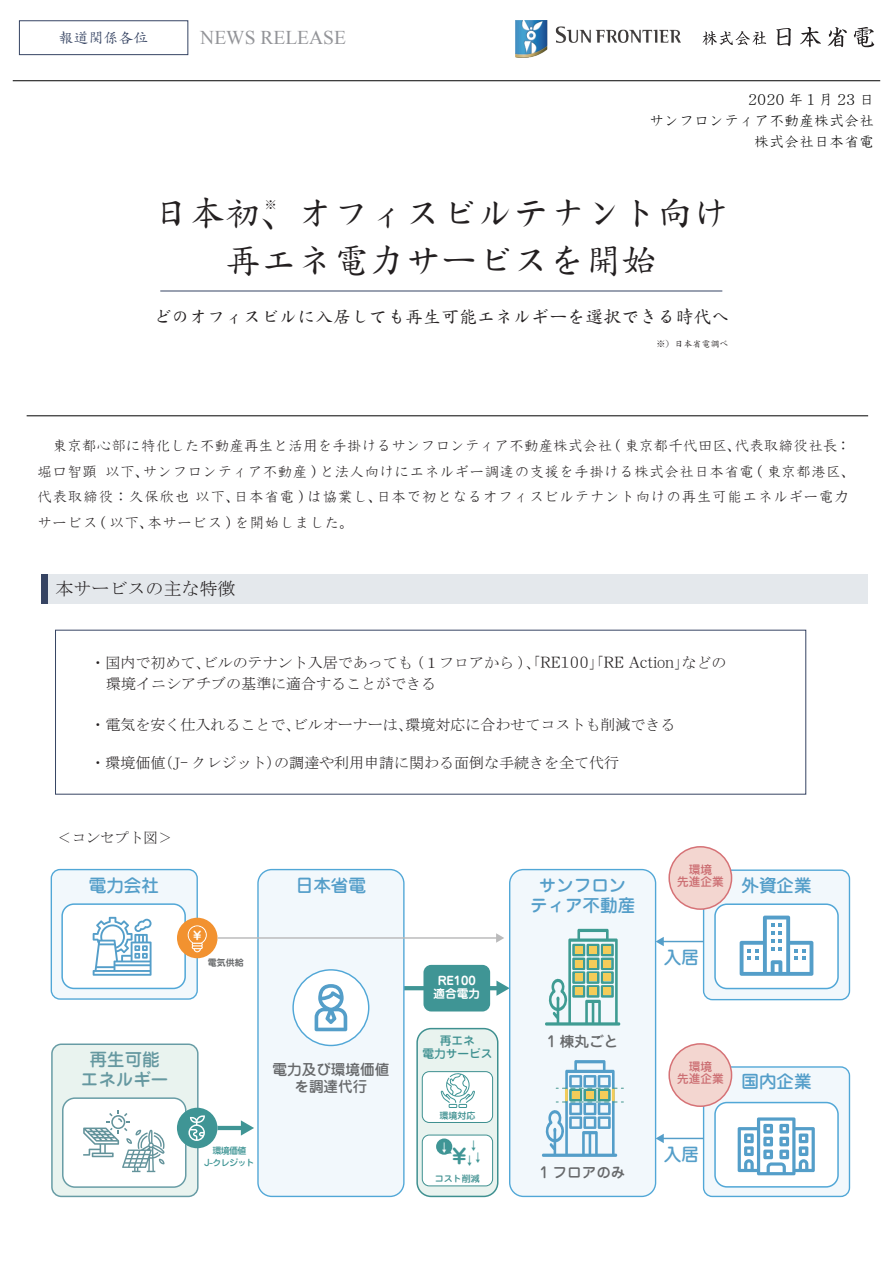
<style>
.page{position:relative;width:893px;height:1263px;background:#fff}
.page>*{position:absolute;margin:0;border:0;box-sizing:border-box;transform-origin:0 0}
.t1{font:36px/46.8px "DF Kai Sho Md MP RKSJ H";color:#231f20;text-align:center}
.t2{font:700 20.4px "Jun 501 Pro";color:#3f9595}
.t3{font:19.5px "Times New Roman";color:#939498}
.t4{font:18px "DF Kai Sho Md MP RKSJ H";color:#231f20}
.t5{font:18px "MS Mincho";color:#231f20}
.t6{font:500 17.55px/20.7px "Jun 34 Pro";color:#549ec9;text-align:center}
.t7{font:500 17.55px/20.7px "Jun 34 Pro";color:#6598a0;text-align:center}
.t8{font:15px/25.5px "DF Kyo Ka Sho W3 MP RKSJ H";color:#231f20}
.t9{font:15px/21.3px "MS Mincho";color:#231f20}
.t10{font:15px/21.3px "DF Kyo Ka Sho W3 MP RKSJ H";color:#030303;text-align:right}
.t11{font:15px "MS Mincho";color:#231f20;scale:.96 1}
.t12{font:15px "DF Kai Sho Md MP RKSJ H";color:#364463}
.t13{font:500 14.55px/16.5px "Jun 34 Pro";color:#67696b;text-align:center}
.t14{font:12px "DF Kai Sho Md MP RKSJ H";color:#231f20}
.t15{font:500 11.7px/12.5px "Jun 34 Pro";color:#cc6f73;text-align:center}
.t16{font:700 11.7px/12.5px "Jun 501 Pro";color:#fff;text-align:center}
.t17{font:500 11.7px/12.5px "Jun 34 Pro";color:#3e9090;text-align:center}
.t18{font:700 11.7px/14.1px "Jun 501 Pro";color:#3f9595;text-align:center}
.t19{font:500 9px/12.5px "Jun 34 Pro";letter-spacing:-.075em;color:#3f9595;text-align:center}
.t20{font:500 9px "Jun 34 Pro";color:#3e9090}
.t21{font:9px "DF Kai Sho Md MP RKSJ H";color:#231f20}
.t22{font:700 9px "Jun 501 Pro";color:#67696b}
.s1{font-family:"DF Kai Sho Md MP RKSJ H"}
</style>
<div class="page">
<div style="left:44px;top:574px;width:824px;height:29px;background:#e4e8ec"></div>
<img style="left:516px;top:20px;width:165px;height:38px">
<hr style="left:160px;top:291px;width:562px;height:1px;background:#364463">
<hr style="left:13px;top:80px;width:867px;height:1px;background:#030303">
<hr style="left:27px;top:415px;width:841px;height:1px;background:#030303">
<svg style="left:702px;top:31px;width:64px;height:14px"></svg>
<svg style="left:776px;top:28px;width:15px;height:18px"></svg>
<svg style="left:800px;top:27px;width:21px;height:20px"></svg>
<svg style="left:828px;top:27px;width:19px;height:20px"></svg>
<svg style="left:854px;top:27px;width:20px;height:20px"></svg>
<div style="left:19px;top:20px;width:169px;height:35px;border:1px solid #364463"></div>
<div style="left:41px;top:574px;width:7px;height:29px;background:#364463"></div>
<hr style="left:404px;top:986px;width:95px;height:4px;background:#3f9595">
<svg style="left:496px;top:980px;width:13px;height:16px"></svg>
<div style="left:51px;top:869px;width:146px;height:130px;background:#f2f8fc;border-radius:9px"></div>
<div style="left:51px;top:869px;width:147px;height:131px;border:1px solid #51a7d7;border-radius:9px"></div>
<div style="left:62px;top:904px;width:123px;height:84px;background:#fff;border-radius:12px"></div>
<div style="left:61px;top:903px;width:125px;height:86px;border:2px solid #51a7d7;border-radius:12px"></div>
<svg style="left:93px;top:917px;width:59px;height:59px"></svg>
<div style="left:52px;top:1044px;width:146px;height:152px;background:#e9f3ef;border-radius:9px"></div>
<div style="left:51px;top:1043px;width:148px;height:154px;border:1px solid #679ca5;border-radius:9px"></div>
<div style="left:63px;top:1098px;width:123px;height:89px;background:#fff;border-radius:12px"></div>
<div style="left:62px;top:1097px;width:124px;height:91px;border:1px solid #679ca5;border-radius:12px"></div>
<svg style="left:83px;top:1110px;width:82px;height:62px"></svg>
<div style="left:510px;top:869px;width:146px;height:327px;background:#f2f8fc;border-radius:14px"></div>
<div style="left:509px;top:869px;width:147px;height:328px;border:1px solid #51a7d7;border-radius:14px"></div>
<svg style="left:545px;top:929px;width:75px;height:96px"></svg>
<div style="left:575px;top:946px;width:8px;height:8px;background:#f4cc59"></div>
<div style="left:589px;top:946px;width:8px;height:8px;background:#f4cc59"></div>
<div style="left:603px;top:946px;width:8px;height:8px;background:#f4cc59"></div>
<div style="left:575px;top:960px;width:8px;height:7px;background:#f4cc59"></div>
<div style="left:589px;top:960px;width:8px;height:7px;background:#f4cc59"></div>
<div style="left:603px;top:960px;width:8px;height:7px;background:#f4cc59"></div>
<div style="left:575px;top:973px;width:8px;height:8px;background:#f4cc59"></div>
<div style="left:589px;top:973px;width:8px;height:8px;background:#f4cc59"></div>
<div style="left:603px;top:973px;width:8px;height:8px;background:#f4cc59"></div>
<div style="left:575px;top:987px;width:8px;height:8px;background:#f4cc59"></div>
<div style="left:589px;top:987px;width:8px;height:8px;background:#f4cc59"></div>
<div style="left:603px;top:987px;width:8px;height:8px;background:#f4cc59"></div>
<svg style="left:542px;top:1060px;width:81px;height:97px"></svg>
<div style="left:704px;top:870px;width:145px;height:130px;background:#f2f8fc;border-radius:9px"></div>
<div style="left:703px;top:869px;width:147px;height:131px;border:1px solid #51a7d7;border-radius:9px"></div>
<div style="left:715px;top:904px;width:123px;height:84px;background:#fff;border-radius:12px"></div>
<div style="left:714px;top:903px;width:125px;height:86px;border:2px solid #51a7d7;border-radius:12px"></div>
<div style="left:669px;top:847px;width:62px;height:62px;background:#f3d6d0;border-radius:50%"></div>
<div style="left:668px;top:846px;width:64px;height:64px;border:2px solid #d67276;border-radius:50%"></div>
<svg style="left:740px;top:915px;width:73px;height:61px"></svg>
<div style="left:258px;top:869px;width:146px;height:327px;background:#f2f8fc;border-radius:14px"></div>
<div style="left:257px;top:869px;width:148px;height:328px;border:1px solid #51a7d7;border-radius:14px"></div>
<div style="left:293px;top:970px;width:76px;height:75px;background:#fff;border-radius:50%"></div>
<div style="left:292px;top:969px;width:77px;height:77px;border:1px solid #51a7d7;border-radius:50%"></div>
<svg style="left:315px;top:984px;width:32px;height:47px"></svg>
<div style="left:704px;top:1067px;width:145px;height:129px;background:#f2f8fc;border-radius:9px"></div>
<div style="left:703px;top:1066px;width:147px;height:131px;border:1px solid #51a7d7;border-radius:9px"></div>
<div style="left:715px;top:1102px;width:123px;height:85px;background:#fff;border-radius:12px"></div>
<div style="left:714px;top:1102px;width:125px;height:85px;border:2px solid #51a7d7;border-radius:12px"></div>
<div style="left:669px;top:1044px;width:62px;height:62px;background:#f3d6d0;border-radius:50%"></div>
<div style="left:668px;top:1043px;width:64px;height:64px;border:2px solid #d67276;border-radius:50%"></div>
<svg style="left:738px;top:1117px;width:77px;height:58px"></svg>
<div style="left:177px;top:918px;width:41px;height:40px;background:#f29230;border-radius:50%"></div>
<svg style="left:188px;top:925px;width:19px;height:27px"></svg>
<div style="left:177px;top:1108px;width:40px;height:40px;background:#3f9595;border-radius:50%"></div>
<hr style="left:218px;top:937px;width:279px;height:2px;background:#bababb">
<svg style="left:496px;top:933px;width:8px;height:10px"></svg>
<hr style="left:218px;top:1126px;width:25px;height:4px;background:#3f9595">
<svg style="left:241px;top:1120px;width:13px;height:15px"></svg>
<svg style="left:188px;top:1115px;width:17px;height:26px"></svg>
<div style="left:423px;top:965px;width:67px;height:46px;background:#3f9595;border-radius:8px"></div>
<div style="left:417px;top:1028px;width:81px;height:168px;background:#e9f3ef;border-radius:14px"></div>
<div style="left:416px;top:1028px;width:82px;height:169px;border:1px solid #3e9090;border-radius:14px"></div>
<div style="left:422px;top:1071px;width:71px;height:51px;background:#fff;border-radius:7px"></div>
<div style="left:422px;top:1071px;width:71px;height:52px;border:1px solid #3e9090;border-radius:7px"></div>
<svg style="left:441px;top:1072px;width:34px;height:36px"></svg>
<div style="left:422px;top:1135px;width:71px;height:51px;background:#fff;border-radius:7px"></div>
<div style="left:422px;top:1134px;width:71px;height:52px;border:1px solid #3e9090;border-radius:7px"></div>
<div style="left:436px;top:1138px;width:16px;height:17px;background:#3f9595;border-radius:50%"></div>
<hr style="left:662px;top:941px;width:42px;height:1px;background:#549ec9">
<svg style="left:656px;top:937px;width:8px;height:9px"></svg>
<hr style="left:662px;top:1138px;width:42px;height:1px;background:#549ec9">
<svg style="left:656px;top:1134px;width:8px;height:9px"></svg>
<p class="t12" style="left:59px;top:30px;width:92px">報道関係各位</p>
<h3 class="t3" style="left:200px;top:24px;width:147px">NEWS RELEASE</h3>
<p class="t10" style="left:649px;top:88px;width:226px">2020 年１月 23 日<br>サンフロンティア不動産株式会社株式会社日本省電</p>
<h1 class="t1" style="left:153px;top:190px;width:577px">日本初、オフィスビルテナント向け再エネ電力サービスを開始</h1>
<p class="t4" style="left:153px;top:308px;width:577px">どのオフィスビルに入居しても再生可能エネルギーを選択できる時代へ</p>
<p class="t21" style="left:656px;top:339px;width:73px">※）日本省電調べ</p>
<p class="t14" style="left:265px;top:199px;width:13px">※</p>
<p class="t8" style="left:37px;top:433px;width:820px;text-indent:15px">東京都心部に特化した不動産再生と活用を手掛けるサンフロンティア不動産株式会社 ( 東京都千代田区、代表取締役社長：堀口智顕以下、サンフロンティア不動産 ) と法人向けにエネルギー調達の支援を手掛ける株式会社日本省電 ( 東京都港区、代表取締役：久保欣也 以下、日本省電 ) は協業し、日本で初となるオフィスビルテナント向けの再生可能エネルギー電力サービス ( 以下、本サービス ) を開始しました。</p>
<p class="t5" style="left:56px;top:580px;width:181px">本サービスの主な特徴</p>
<p class="t9" style="left:106px;top:652px;width:622px;text-indent:-16px">・国内で初めて、ビルのテナント入居であっても (１フロアから )、「<span class="s1">RE100</span>」「<span class="s1">RE Action</span>」などの環境イニシアチブの基準に適合することができる</p>
<p class="t9" style="left:90px;top:714px;width:587px">・電気を安く仕入れることで、ビルオーナーは、環境対応に合わせてコストも削減できる</p>
<p class="t9" style="left:90px;top:752px;width:530px">・環境価値（J- クレジット）の調達や利用申請に関わる面倒な手続きを全て代行</p>
<p class="t11" style="left:57px;top:830px;width:121px">＜コンセプト図＞</p>
<p class="t6" style="left:89px;top:873px;width:72px">電力会社</p>
<p class="t7" style="left:81px;top:1047px;width:89px">再生可能エネルギー</p>
<p class="t16" style="left:191px;top:928px;width:13px">￥</p>
<p class="t22" style="left:208px;top:956px;width:37px">電気供給</p>
<p class="t19" style="left:204px;top:1143px;width:52px">環境価値<br>J-クレジット</p>
<p class="t15" style="left:689px;top:862px;width:25px">環境</p>
<p class="t6" style="left:296px;top:873px;width:72px">日本省電</p>
<p class="t15" style="left:677px;top:874px;width:48px">先進企業</p>
<p class="t6" style="left:530px;top:873px;width:107px">サンフロンティア不動産</p>
<p class="t6" style="left:664px;top:945px;width:37px">入居</p>
<p class="t6" style="left:741px;top:873px;width:72px">外資企業</p>
<p class="t16" style="left:433px;top:973px;width:48px">RE100適合電力</p>
<p class="t17" style="left:422px;top:1034px;width:72px">再エネ<br>電力サービス</p>
<p class="t13" style="left:547px;top:1031px;width:73px">1 棟丸ごと</p>
<p class="t15" style="left:677px;top:1059px;width:48px">環境<br>先進企業</p>
<p class="t13" style="left:273px;top:1060px;width:118px">電力及び環境価値を調達代行</p>
<p class="t6" style="left:741px;top:1069px;width:72px">国内企業</p>
<p class="t20" style="left:439px;top:1108px;width:37px">環境対応</p>
<p class="t16" style="left:438px;top:1140px;width:13px">↓</p>
<p class="t18" style="left:464px;top:1137px;width:22px">↓ ↓↓</p>
<p class="t6" style="left:664px;top:1142px;width:37px">入居</p>
<h2 class="t2" style="left:449px;top:1140px;width:22px">￥</h2>
<p class="t13" style="left:540px;top:1163px;width:87px">1 フロアのみ</p>
<p class="t20" style="left:435px;top:1172px;width:46px">コスト削減</p>
</div>
